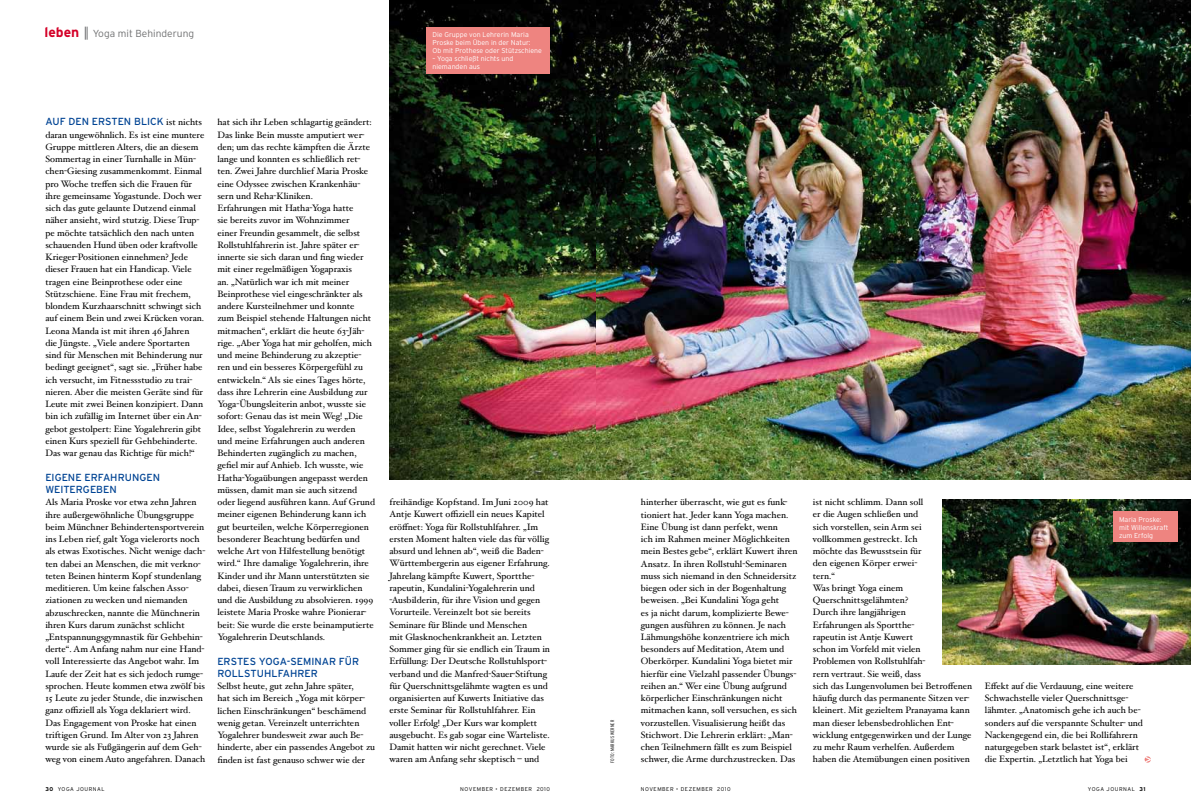
<style>
.page{position:relative;width:1191px;height:808px;background:#fff}
.page>*{position:absolute;margin:0;border:0;box-sizing:border-box;transform-origin:0 0}
.t1{font:10.2px/12.2px "Interstate";letter-spacing:.005em;color:#004494}
.t2{font:300 10.2px "Interstate";color:#707172}
.t3{font:9.2px/12.2px "Hoefler Text";color:#000}
.t4{font:300 7px/8px "Interstate";color:#fff}
.t5{font:300 5.5px "Interstate";letter-spacing:.1em;color:#000}
.t6{font:300 condensed 5px "Interstate";letter-spacing:.02em;color:#000}
.s1{font-weight:700;font-size:13.9px;color:#d40028}
.s2{font-family:"Hoefler Text";font-size:9.2px;color:#000}
.s3{font-weight:700}
</style>
<div class="page">
<img style="left:389px;top:0;width:802px;height:480px">
<img style="left:942px;top:499px;width:249px;height:166px">
<div style="left:427px;top:27px;width:123px;height:46px;background:#ee8480"></div>
<div style="left:1113px;top:512px;width:64px;height:30px;background:#ee8480"></div>
<svg style="left:85px;top:27px;width:3px;height:13px"></svg>
<svg style="left:1145px;top:756px;width:5px;height:6px"></svg>
<p class="t2" style="left:45px;top:28px;width:151px"><span class="s1">leben</span> Yoga mit Behinderung</p>
<p class="t4" style="left:432px;top:30px;width:111px">Die Gruppe von Lehrerin Maria<br>Proske beim Üben in der Natur:<br>Ob mit Prothese oder Stützschiene</p>
<p class="t4" style="left:432px;top:54px;width:82px">– Yoga schließt nichts und niemanden aus</p>
<p class="t1" style="left:45px;top:116px;width:158px">AUF DEN ERSTEN BLICK <span class="s2">ist nichts</span></p>
<p class="t3" style="left:45px;top:128px;width:161px">daran ungewöhnlich. Es ist eine muntere Gruppe mittleren Alters, die an diesem Sommertag in einer Turnhalle in Mün&shy;chen-Giesing zusammenkommt. Einmal pro Woche treffen sich die Frauen für ihre gemeinsame Yogastunde. Doch wer sich das gute gelaunte Dutzend einmal näher ansieht, wird stutzig. Diese Trup&shy;pe möchte tatsächlich den nach unten schauenden Hund üben oder kraftvolle Krieger-Positionen einnehmen? Jede dieser Frauen hat ein Handicap. Viele tragen eine Beinprothese oder eine Stützschiene. Eine Frau mit frechem, blondem Kurzhaarschnitt schwingt sich auf einem Bein und zwei Krücken voran.<br>Leona Manda ist mit ihren 46 Jahren<br>die Jüngste. „Viele andere Sportarten sind für Menschen mit Behinderung nur bedingt geeignet“, sagt sie. „Früher habe ich versucht, im Fitnessstudio zu trai&shy;nieren. Aber die meisten Geräte sind für Leute mit zwei Beinen konzipiert. Dann bin ich zufällig im Internet über ein An&shy;gebot gestolpert: Eine Yogalehrerin gibt einen Kurs speziell für Gehbehinderte.<br>Das war genau das Richtige für mich!“</p>
<p class="t1" style="left:45px;top:471px;width:116px">EIGENE ERFAHRUNGEN<br>WEITERGEBEN</p>
<p class="t3" style="left:45px;top:496px;width:161px">Als Maria Proske vor etwa zehn Jahren ihre außergewöhnliche Übungsgruppe beim Münchner Behindertensportverein ins Leben rief, galt Yoga vielerorts noch als etwas Exotisches. Nicht wenige dach&shy;ten dabei an Menschen, die mit verkno&shy;teten Beinen hinterm Kopf stundenlang meditieren. Um keine falschen Asso&shy;ziationen zu wecken und niemanden abzuschrecken, nannte die Münchnerin ihren Kurs darum zunächst schlicht „Entspannungsgymnastik für Gehbehin&shy;derte“. Am Anfang nahm nur eine Hand&shy;voll Interessierte das Angebot wahr. Im Laufe der Zeit hat es sich jedoch rumge&shy;sprochen. Heute kommen etwa zwölf bis 15 Leute zu jeder Stunde, die inzwischen ganz offiziell als Yoga deklariert wird.<br>Das Engagement von Proske hat einen triftigen Grund. Im Alter von 23 Jahren wurde sie als Fußgängerin auf dem Geh&shy;weg von einem Auto angefahren. Danach</p>
<p class="t3" style="left:217px;top:116px;width:159px">hat sich ihr Leben schlagartig geändert:<br>Das linke Bein musste amputiert wer&shy;den; um das rechte kämpften die Ärzte lange und konnten es schließlich ret&shy;ten. Zwei Jahre durchlief Maria Proske eine Odyssee zwischen Krankenhäu&shy;sern und Reha-Kliniken.<br>Erfahrungen mit Hatha-Yoga hatte<br>sie bereits zuvor im Wohnzimmer<br>einer Freundin gesammelt, die selbst Rollstuhlfahrerin ist. Jahre später er&shy;innerte sie sich daran und fing wieder mit einer regelmäßigen Yogapraxis<br>an. „Natürlich war ich mit meiner Beinprothese viel eingeschränkter als andere Kursteilnehmer und konnte<br>zum Beispiel stehende Haltungen nicht mitmachen“, erklärt die heute 63-Jäh&shy;rige. „Aber Yoga hat mir geholfen, mich und meine Behinderung zu akzeptie&shy;ren und ein besseres Körpergefühl zu entwickeln.“ Als sie eines Tages hörte, dass ihre Lehrerin eine Ausbildung zur Yoga-Übungsleiterin anbot, wusste sie sofort: Genau das ist mein Weg! „Die Idee, selbst Yogalehrerin zu werden<br>und meine Erfahrungen auch anderen Behinderten zugänglich zu machen, gefiel mir auf Anhieb. Ich wusste, wie Hatha-Yogaübungen angepasst werden müssen, damit man sie auch sitzend oder liegend ausführen kann. Auf Grund meiner eigenen Behinderung kann ich gut beurteilen, welche Körperregionen besonderer Beachtung bedürfen und welche Art von Hilfestellung benötigt wird.“ Ihre damalige Yogalehrerin, ihre Kinder und ihr Mann unterstützten sie dabei, diesen Traum zu verwirklichen und die Ausbildung zu absolvieren. 1999 leistete Maria Proske wahre Pionierar&shy;beit: Sie wurde die erste beinamputierte Yogalehrerin Deutschlands.</p>
<p class="t1" style="left:217px;top:655px;width:143px">ERSTES YOGA-SEMINAR FÜR<br>ROLLSTUHLFAHRER</p>
<p class="t3" style="left:217px;top:680px;width:159px">Selbst heute, gut zehn Jahre später,<br>hat sich im Bereich „Yoga mit körper&shy;lichen Einschränkungen“ beschämend wenig getan. Vereinzelt unterrichten Yogalehrer bundesweit zwar auch Be&shy;hinderte, aber ein passendes Angebot zu finden ist fast genauso schwer wie der</p>
<p class="t3" style="left:389px;top:496px;width:162px">freihändige Kopfstand. Im Juni 2009 hat Antje Kuwert offiziell ein neues Kapitel eröffnet: Yoga für Rollstuhlfahrer. „Im ersten Moment halten viele das für völlig absurd und lehnen ab“, weiß die Baden-Württembergerin aus eigener Erfahrung.<br>Jahrelang kämpfte Kuwert, Sportthe&shy;rapeutin, Kundalini-Yogalehrerin und -Ausbilderin, für ihre Vision und gegen Vorurteile. Vereinzelt bot sie bereits Seminare für Blinde und Menschen<br>mit Glasknochenkrankheit an. Letzten Sommer ging für sie endlich ein Traum in Erfüllung: Der Deutsche Rollstuhlsport&shy;verband und die Manfred-Sauer-Stiftung für Querschnittsgelähmte wagten es und organisierten auf Kuwerts Initiative das erste Seminar für Rollstuhlfahrer. Ein voller Erfolg! „Der Kurs war komplett ausgebucht. Es gab sogar eine Warteliste.<br>Damit hatten wir nicht gerechnet. Viele waren am Anfang sehr skeptisch – und</p>
<p class="t3" style="left:641px;top:496px;width:158px">hinterher überrascht, wie gut es funk&shy;tioniert hat. Jeder kann Yoga machen.<br>Eine Übung ist dann perfekt, wenn<br>ich im Rahmen meiner Möglichkeiten mein Bestes gebe“, erklärt Kuwert ihren Ansatz. In ihren Rollstuhl-Seminaren muss sich niemand in den Schneidersitz biegen oder sich in der Bogenhaltung beweisen. „Bei Kundalini Yoga geht<br>es ja nicht darum, komplizierte Bewe&shy;gungen ausführen zu können. Je nach Lähmungshöhe konzentriere ich mich besonders auf Meditation, Atem und Oberkörper. Kundalini Yoga bietet mir hierfür eine Vielzahl passender Übungs&shy;reihen an.“ Wer eine Übung aufgrund körperlicher Einschränkungen nicht mitmachen kann, soll versuchen, es sich vorzustellen. Visualisierung heißt das Stichwort. Die Lehrerin erklärt: „Man&shy;chen Teilnehmern fällt es zum Beispiel schwer, die Arme durchzustrecken. Das</p>
<p class="t3" style="left:813px;top:496px;width:161px">ist nicht schlimm. Dann soll<br>er die Augen schließen und<br>sich vorstellen, sein Arm sei vollkommen gestreckt. Ich<br>möchte das Bewusstsein für<br>den eigenen Körper erwei-<br>tern.“<br>Was bringt Yoga einem<br>Querschnittsgelähmten?<br>Durch ihre langjährigen<br>Erfahrungen als Sportthe-<br>rapeutin ist Antje Kuwert<br>schon im Vorfeld mit vielen<br>Problemen von Rollstuhlfah-<br>rern vertraut. Sie weiß, dass<br>sich das Lungenvolumen bei Betroffenen häufig durch das permanente Sitzen ver&shy;kleinert. Mit gezieltem Pranayama kann man dieser lebensbedrohlichen Ent&shy;wicklung entgegenwirken und der Lunge zu mehr Raum verhelfen. Außerdem haben die Atemübungen einen positiven</p>
<p class="t6" style="left:609px;top:762px;width:44px;rotate:-90deg">Foto: Markus Werner</p>
<p class="t4" style="left:1119px;top:515px;width:51px">Maria Proske: mit Willenskraft zum Erfolg</p>
<p class="t3" style="left:985px;top:680px;width:159px">Effekt auf die Verdauung, eine weitere Schwachstelle vieler Querschnittsge&shy;lähmter. „Anatomisch gehe ich auch be&shy;sonders auf die verspannte Schulter- und Nackengegend ein, die bei Rollifahrern naturgegeben stark belastet ist“, erklärt die Expertin. „Letztlich hat Yoga bei</p>
<p class="t5" style="left:45px;top:786px;width:18px"><span class="s3">30</span> yog</p>
<p class="t5" style="left:70px;top:786px;width:34px">a journal</p>
<p class="t5" style="left:460px;top:786px;width:18px">Novembe</p>
<p class="t5" style="left:489px;top:786px;width:28px">r • Dezembe</p>
<p class="t5" style="left:528px;top:786px;width:23px">r 2010</p>
<p class="t5" style="left:641px;top:786px;width:18px">Novembe</p>
<p class="t5" style="left:670px;top:786px;width:28px">r • Dezembe</p>
<p class="t5" style="left:709px;top:786px;width:23px">r 2010</p>
<p class="t5" style="left:1088px;top:786px;width:5px">yog</p>
<p class="t5" style="left:1100px;top:786px;width:47px">a journal <span class="s3">31</span></p>
</div>
